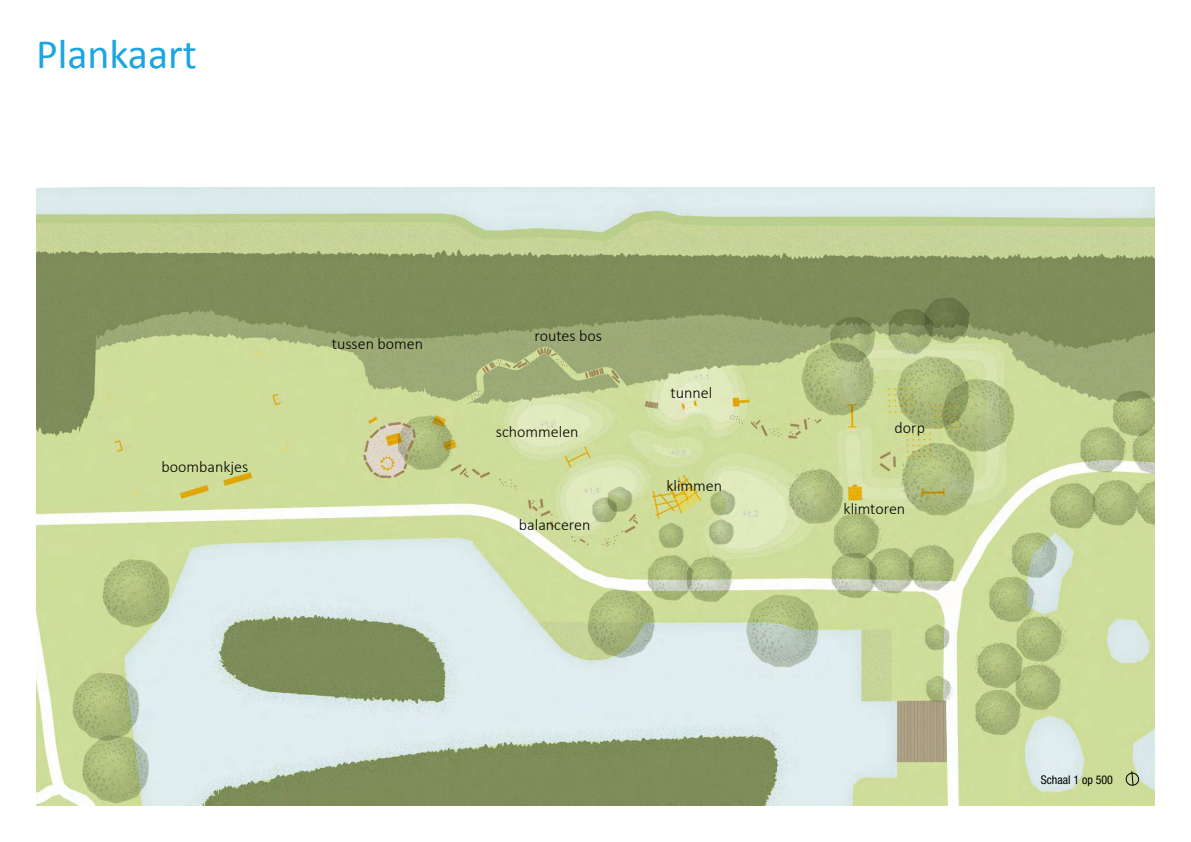
<style>
.page{position:relative;width:1191px;height:842px;background:#fff}
.page>*{position:absolute;margin:0;border:0;box-sizing:border-box;transform-origin:0 0}
.t1{font:42px "Calibri";color:#1ca5e0}
.t2{font:300 16px "Calibri";color:#000}
.t3{font:condensed 12px "Helvetica Neue LT Std";color:#000}
</style>
<div class="page">
<img style="left:36px;top:187px;width:1119px;height:619px">
<svg style="left:1130px;top:770px;width:4px;height:16px"></svg>
<div style="left:1126px;top:773px;width:12px;height:12px;border:1px solid #000;border-radius:50%"></div>
<h1 class="t1" style="left:36px;top:27px;width:162px">Plankaart</h1>
<p class="t2" style="left:162px;top:456px;width:88px">boombankjes</p>
<p class="t2" style="left:332px;top:334px;width:93px">tussen bomen</p>
<p class="t2" style="left:534px;top:326px;width:69px">routes bos</p>
<p class="t2" style="left:496px;top:422px;width:84px">schommelen</p>
<p class="t2" style="left:519px;top:515px;width:73px">balanceren</p>
<p class="t2" style="left:670px;top:382px;width:43px">tunnel</p>
<p class="t2" style="left:666px;top:476px;width:57px">klimmen</p>
<p class="t2" style="left:894px;top:418px;width:32px">dorp</p>
<p class="t2" style="left:843px;top:498px;width:63px">klimtoren</p>
<p class="t3" style="left:1040px;top:773px;width:74px">Schaal 1 op 500</p>
</div>
